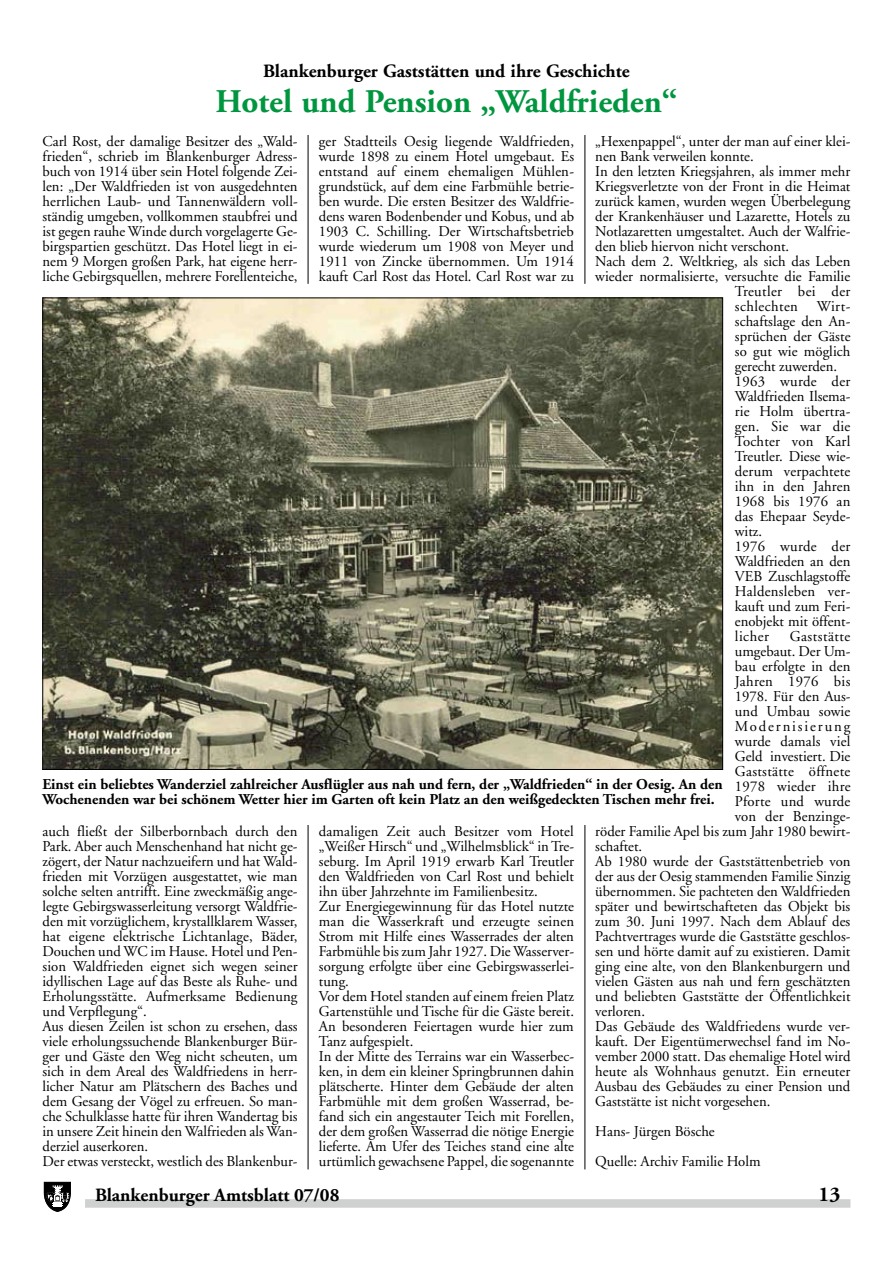
<style>
.page{position:relative;width:893px;height:1263px;background:#fff}
.page>*{position:absolute;margin:0;border:0;box-sizing:border-box;transform-origin:0 0}
.t1{font:700 33px "Adobe Garamond";color:#00963f}
.t2{font:700 21px "Adobe Garamond";color:#000}
.t3{font:700 18.75px "Adobe Garamond";color:#000}
.t4{font:15px/15px "Adobe Garamond";color:#000}
.t5{font:700 15px/15px "Adobe Garamond";color:#000}
.t6{font:15px "Adobe Garamond";letter-spacing:.02em;color:#000}
.t7{font:15px "Adobe Garamond";letter-spacing:.025em;color:#000}
.t8{font:15px "Adobe Garamond";letter-spacing:.03em;color:#000}
.t9{font:15px "Adobe Garamond";letter-spacing:.13em;color:#000}
.t10{font:15px "Adobe Garamond";letter-spacing:.035em;color:#000}
</style>
<div class="page">
<svg style="left:43px;top:1182px;width:28px;height:30px"></svg>
<svg style="left:44px;top:1182px;width:26px;height:29px"></svg>
<div style="left:85px;top:1199px;width:765px;height:9px;background:#cfd0d0"></div>
<hr style="left:308px;top:135px;width:1px;height:149px;background:#000">
<hr style="left:585px;top:135px;width:1px;height:149px;background:#000">
<hr style="left:308px;top:825px;width:1px;height:344px;background:#000">
<hr style="left:585px;top:825px;width:1px;height:344px;background:#000">
<img style="left:45px;top:300px;width:676px;height:468px">
<p class="t3" style="left:263px;top:61px;width:368px">Blankenburger Gaststätten und ihre Geschichte</p>
<h1 class="t1" style="left:215px;top:84px;width:463px">Hotel und Pension „Waldfrieden“</h1>
<p class="t4" style="left:43px;top:134px;width:257px;text-align:justify">Carl Rost, der damalige Besitzer des „Wald&shy;frieden“, schrieb im Blankenburger Adress&shy;buch von 1914 über sein Hotel folgende Zei&shy;len: „Der Waldfrieden ist von ausgedehnten herrlichen Laub- und Tannenwäldern voll&shy;ständig umgeben, vollkommen staubfrei und ist gegen rauhe Winde durch vorgelagerte Ge&shy;birgspartien geschützt. Das Hotel liegt in ei&shy;nem 9 Morgen großen Park, hat eigene herr&shy;liche Gebirgsquellen, mehrere Forellenteiche,</p>
<p class="t4" style="left:319px;top:134px;width:257px;text-align:justify">ger Stadtteils Oesig liegende Waldfrieden, wurde 1898 zu einem Hotel umgebaut. Es entstand auf einem ehemaligen Mühlen&shy;grundstück, auf dem eine Farbmühle betrie&shy;ben wurde. Die ersten Besitzer des Waldfrie&shy;dens waren Bodenbender und Kobus, und ab 1903 C. Schilling. Der Wirtschaftsbetrieb wurde wiederum um 1908 von Meyer und 1911 von Zincke übernommen. Um 1914 kauft Carl Rost das Hotel. Carl Rost war zu</p>
<p class="t4" style="left:595px;top:134px;width:257px">„Hexenpappel“, unter der man auf einer klei-</p>
<p class="t4" style="left:595px;top:149px;width:160px">nen Bank verweilen konnte.</p>
<p class="t4" style="left:595px;top:164px;width:257px">In den letzten Kriegsjahren, als immer mehr</p>
<p class="t4" style="left:595px;top:179px;width:257px">Kriegsverletzte von der Front in die Heimat</p>
<p class="t4" style="left:595px;top:194px;width:257px">zurück kamen, wurden wegen Überbelegung</p>
<p class="t4" style="left:595px;top:209px;width:257px">der Krankenhäuser und Lazarette, Hotels zu</p>
<p class="t4" style="left:595px;top:224px;width:257px">Notlazaretten umgestaltet. Auch der Walfrie-</p>
<p class="t4" style="left:595px;top:239px;width:195px">den blieb hiervon nicht verschont.</p>
<p class="t4" style="left:595px;top:254px;width:257px">Nach dem 2. Weltkrieg, als sich das Leben</p>
<p class="t4" style="left:595px;top:269px;width:256px">wieder normalisierte, versuchte die Familie</p>
<p class="t7" style="left:735px;top:283px;width:117px">Treutler bei der</p>
<p class="t8" style="left:735px;top:298px;width:117px">schlechten Wirt-</p>
<p class="t4" style="left:735px;top:314px;width:117px">schaftslage den An-</p>
<p class="t4" style="left:735px;top:329px;width:117px">sprüchen der Gäste</p>
<p class="t4" style="left:735px;top:344px;width:117px">so gut wie möglich</p>
<p class="t4" style="left:735px;top:359px;width:104px">gerecht zuwerden.</p>
<p class="t6" style="left:735px;top:373px;width:117px">1963 wurde der</p>
<p class="t4" style="left:735px;top:389px;width:117px">Waldfrieden Ilsema-</p>
<p class="t4" style="left:735px;top:404px;width:117px">rie Holm übertra-</p>
<p class="t4" style="left:735px;top:419px;width:117px">gen. Sie war die</p>
<p class="t4" style="left:735px;top:434px;width:117px">Tochter von Karl</p>
<p class="t4" style="left:735px;top:449px;width:117px">Treutler. Diese wie-</p>
<p class="t4" style="left:735px;top:464px;width:117px">derum verpachtete</p>
<p class="t4" style="left:735px;top:479px;width:117px">ihn in den Jahren</p>
<p class="t4" style="left:735px;top:494px;width:117px">1968 bis 1976 an</p>
<p class="t4" style="left:735px;top:509px;width:117px">das Ehepaar Seyde-</p>
<p class="t4" style="left:735px;top:524px;width:29px">witz.</p>
<p class="t6" style="left:735px;top:538px;width:117px">1976 wurde der</p>
<p class="t4" style="left:735px;top:554px;width:117px">Waldfrieden an den</p>
<p class="t4" style="left:735px;top:569px;width:117px">VEB Zuschlagstoffe</p>
<p class="t6" style="left:735px;top:583px;width:117px">Haldensleben ver-</p>
<p class="t4" style="left:735px;top:599px;width:117px">kauft und zum Feri-</p>
<p class="t4" style="left:735px;top:614px;width:117px">enobjekt mit öffent-</p>
<p class="t4" style="left:735px;top:629px;width:36px">licher</p>
<p class="t10" style="left:790px;top:628px;width:62px">Gaststätte</p>
<p class="t4" style="left:735px;top:644px;width:117px">umgebaut. Der Um-</p>
<p class="t4" style="left:735px;top:659px;width:117px">bau erfolgte in den</p>
<p class="t7" style="left:735px;top:673px;width:117px">Jahren 1976 bis</p>
<p class="t4" style="left:735px;top:689px;width:117px">1978. Für den Aus-</p>
<p class="t4" style="left:735px;top:704px;width:117px">und Umbau sowie</p>
<p class="t9" style="left:735px;top:718px;width:117px">Modernisierung</p>
<p class="t4" style="left:735px;top:734px;width:117px">wurde damals viel</p>
<p class="t4" style="left:735px;top:749px;width:117px">Geld investiert. Die</p>
<p class="t6" style="left:735px;top:763px;width:117px">Gaststätte öffnete</p>
<p class="t4" style="left:735px;top:779px;width:117px">1978 wieder ihre</p>
<p class="t4" style="left:735px;top:794px;width:117px">Pforte und wurde</p>
<p class="t4" style="left:735px;top:809px;width:117px">von der Benzinge-</p>
<p class="t4" style="left:595px;top:824px;width:257px">röder Familie Apel bis zum Jahr 1980 bewirt-</p>
<p class="t4" style="left:595px;top:839px;width:48px">schaftet.</p>
<p class="t4" style="left:595px;top:854px;width:257px">Ab 1980 wurde der Gaststättenbetrieb von</p>
<p class="t4" style="left:595px;top:869px;width:257px">der aus der Oesig stammenden Familie Sinzig</p>
<p class="t4" style="left:595px;top:884px;width:257px">übernommen. Sie pachteten den Waldfrieden</p>
<p class="t4" style="left:595px;top:899px;width:257px">später und bewirtschafteten das Objekt bis</p>
<p class="t4" style="left:595px;top:914px;width:257px">zum 30. Juni 1997. Nach dem Ablauf des</p>
<p class="t4" style="left:595px;top:929px;width:257px">Pachtvertrages wurde die Gaststätte geschlos-</p>
<p class="t4" style="left:595px;top:944px;width:257px">sen und hörte damit auf zu existieren. Damit</p>
<p class="t4" style="left:595px;top:959px;width:257px">ging eine alte, von den Blankenburgern und</p>
<p class="t4" style="left:595px;top:974px;width:257px">vielen Gästen aus nah und fern geschätzten</p>
<p class="t4" style="left:595px;top:989px;width:257px">und beliebten Gaststätte der Öffentlichkeit</p>
<p class="t4" style="left:595px;top:1004px;width:51px">verloren.</p>
<p class="t4" style="left:595px;top:1019px;width:256px">Das Gebäude des Waldfriedens wurde ver-</p>
<p class="t4" style="left:595px;top:1034px;width:257px">kauft. Der Eigentümerwechsel fand im No-</p>
<p class="t4" style="left:595px;top:1049px;width:257px">vember 2000 statt. Das ehemalige Hotel wird</p>
<p class="t4" style="left:595px;top:1064px;width:257px">heute als Wohnhaus genutzt. Ein erneuter</p>
<p class="t4" style="left:595px;top:1079px;width:257px">Ausbau des Gebäudes zu einer Pension und</p>
<p class="t4" style="left:595px;top:1094px;width:177px">Gaststätte ist nicht vorgesehen.</p>
<p class="t4" style="left:595px;top:1117px;width:167px;line-height:30px">Hans- Jürgen Bösche<br>Quelle: Archiv Familie Holm</p>
<p class="t5" style="left:43px;top:777px;width:682px">Einst ein beliebtes Wanderziel zahlreicher Ausflügler aus nah und fern, der „Waldfrieden“ in der Oesig. An den<br>Wochenenden war bei schönem Wetter hier im Garten oft kein Platz an den weißgedeckten Tischen mehr frei.</p>
<p class="t4" style="left:43px;top:824px;width:257px">auch fließt der Silberbornbach durch den Park. Aber auch Menschenhand hat nicht ge&shy;zögert, der Natur nachzueifern und hat Wald&shy;frieden mit Vorzügen ausgestattet, wie man solche selten antrifft. Eine zweckmäßig ange&shy;legte Gebirgswasserleitung versorgt Waldfrie&shy;den mit vorzüglichem, krystallklarem Wasser, hat eigene elektrische Lichtanlage, Bäder, Douchen und WC im Hause. Hotel und Pen&shy;sion Waldfrieden eignet sich wegen seiner idyllischen Lage auf das Beste als Ruhe- und Erholungsstätte. Aufmerksame Bedienung und Verpflegung“.<br>Aus diesen Zeilen ist schon zu ersehen, dass viele erholungssuchende Blankenburger Bür&shy;ger und Gäste den Weg nicht scheuten, um sich in dem Areal des Waldfriedens in herr&shy;licher Natur am Plätschern des Baches und dem Gesang der Vögel zu erfreuen. So man&shy;che Schulklasse hatte für ihren Wandertag bis in unsere Zeit hinein den Walfrieden als Wan&shy;derziel auserkoren.<br>Der etwas versteckt, westlich des Blankenbur-</p>
<p class="t4" style="left:319px;top:824px;width:257px">damaligen Zeit auch Besitzer vom Hotel „Weißer Hirsch“ und „Wilhelmsblick“ in Tre&shy;seburg. Im April 1919 erwarb Karl Treutler den Waldfrieden von Carl Rost und behielt ihn über Jahrzehnte im Familienbesitz.<br>Zur Energiegewinnung für das Hotel nutzte man die Wasserkraft und erzeugte seinen Strom mit Hilfe eines Wasserrades der alten Farbmühle bis zum Jahr 1927. Die Wasserver&shy;sorgung erfolgte über eine Gebirgswasserlei&shy;tung.<br>Vor dem Hotel standen auf einem freien Platz Gartenstühle und Tische für die Gäste bereit.<br>An besonderen Feiertagen wurde hier zum Tanz aufgespielt.<br>In der Mitte des Terrains war ein Wasserbec&shy;ken, in dem ein kleiner Springbrunnen dahin plätscherte. Hinter dem Gebäude der alten Farbmühle mit dem großen Wasserrad, be&shy;fand sich ein angestauter Teich mit Forellen, der dem großen Wasserrad die nötige Energie lieferte. Am Ufer des Teiches stand eine alte urtümlich gewachsene Pappel, die sogenannte</p>
<p class="t3" style="left:95px;top:1185px;width:246px">Blankenburger Amtsblatt 07/08</p>
<h2 class="t2" style="left:819px;top:1183px;width:23px">13</h2>
</div>
